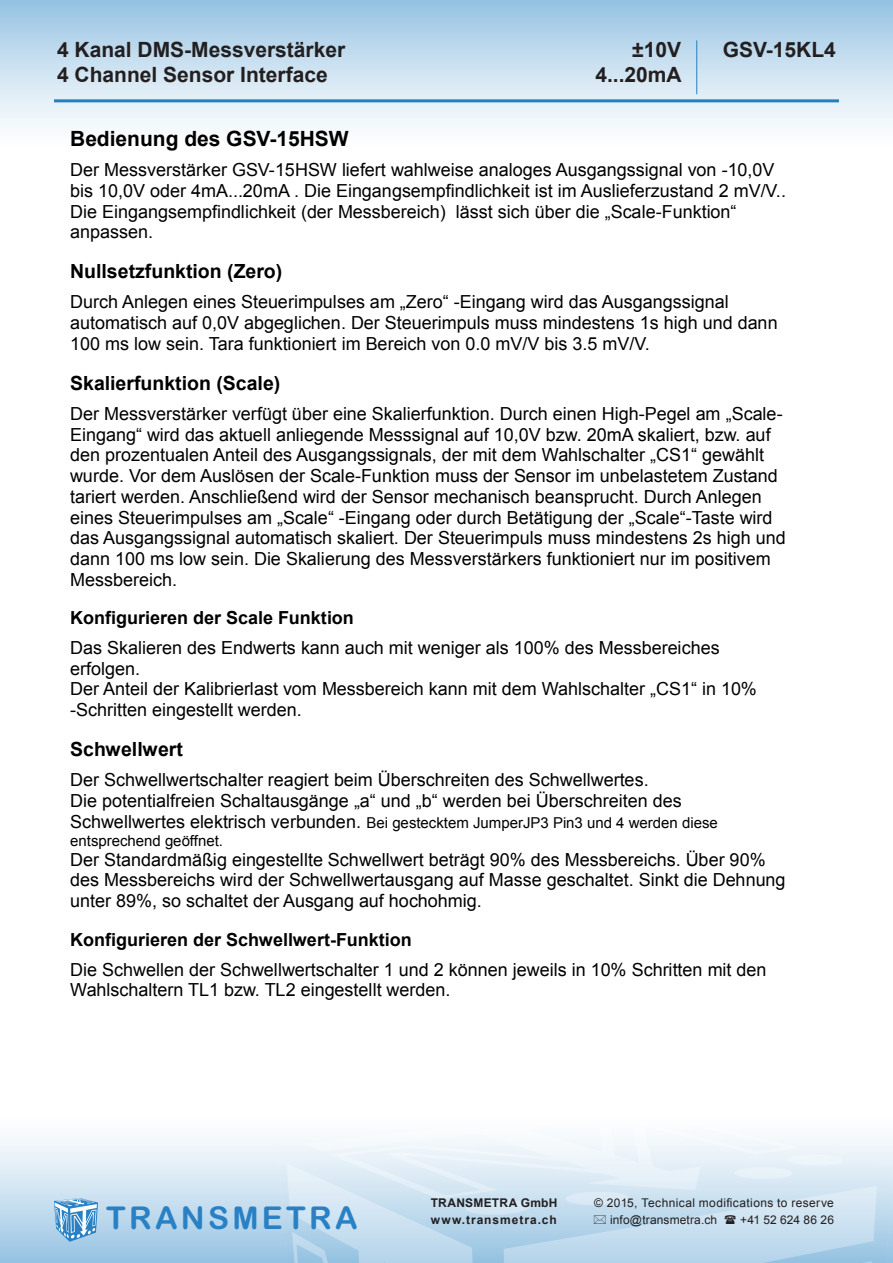
<style>
.page{position:relative;width:893px;height:1263px;background:#fff}
.page>*{position:absolute;margin:0;border:0;box-sizing:border-box;transform-origin:0 0}
.t1{font:31.5px "Arial Rounded MT Bold";letter-spacing:.105em;color:#2981c4}
.t2{font:700 21px "Arial";color:#231f20}
.t3{font:700 21px "Arial";color:#000}
.t4{font:700 19.5px "Arial";color:#000}
.t5{font:18px/20.7px "Arial";color:#000}
.t6{font:15px/18px "Arial";color:#000}
.t7{font:12px "Arial";letter-spacing:.025em;color:#231f20}
.t8{font:700 12px "Arial";letter-spacing:.065em;color:#231f20}
.t9{font:700 12px "Arial";letter-spacing:.02em;color:#231f20}
.t10{font:12px "Arial";letter-spacing:.005em;color:#231f20}
.s1{font-weight:700}
.s2{font-size:18px}
</style>
<div class="page">
<div style="left:0;top:1093px;width:893px;height:170px;background:linear-gradient(to bottom,#fff,#9dc6e4)"></div>
<img style="left:278px;top:1103px;width:615px;height:160px">
<div style="left:0;top:0;width:893px;height:170px;background:linear-gradient(to bottom,#9bc5e4,#fff)"></div>
<svg style="left:54px;top:1198px;width:44px;height:44px;background:#85b7dd"></svg>
<hr style="left:54px;top:99px;width:785px;height:3px;background:#2380be">
<hr style="left:696px;top:40px;width:1px;height:54px;background:#2380be">
<svg style="left:594px;top:1215px;width:12px;height:9px"></svg>
<svg style="left:725px;top:1215px;width:11px;height:9px"></svg>
<p class="t2" style="left:57px;top:35px;width:290px">4 Kanal DMS-Messverstärker</p>
<p class="t2" style="left:57px;top:60px;width:272px">4 Channel Sensor Interface</p>
<p class="t2" style="left:632px;top:35px;width:50px">±10V</p>
<p class="t2" style="left:595px;top:60px;width:88px">4...20mA</p>
<p class="t2" style="left:723px;top:35px;width:115px">GSV-15KL4</p>
<p class="t3" style="left:70px;top:131px;width:280px">Bedienung des GSV-15HSW</p>
<p class="t5" style="left:70px;top:160px;width:717px">Der Messverstärker GSV-15HSW liefert wahlweise analoges Ausgangssignal von -10,0V bis 10,0V oder 4mA...20mA . Die Eingangsempfindlichkeit ist im Auslieferzustand 2 mV/V..<br>Die Eingangsempfindlichkeit (der Messbereich) lässt sich über die „Scale-Funktion“ anpassen.</p>
<p class="t4" style="left:70px;top:264px;width:214px">Nullsetzfunktion (Zero)</p>
<p class="t5" style="left:70px;top:292px;width:709px">Durch Anlegen eines Steuerimpulses am „Zero“ -Eingang wird das Ausgangssignal automatisch auf 0,0V abgeglichen. Der Steuerimpuls muss mindestens 1s high und dann<br>100 ms low sein. Tara funktioniert im Bereich von 0.0 mV/V bis 3.5 mV/V.</p>
<p class="t4" style="left:70px;top:376px;width:212px">Skalierfunktion (Scale)</p>
<p class="t5" style="left:70px;top:404px;width:717px">Der Messverstärker verfügt über eine Skalierfunktion. Durch einen High-Pegel am „Scale-Eingang“ wird das aktuell anliegende Messsignal auf 10,0V bzw. 20mA skaliert, bzw. auf den prozentualen Anteil des Ausgangssignals, der mit dem Wahlschalter „CS1“ gewählt wurde. Vor dem Auslösen der Scale-Funktion muss der Sensor im unbelastetem Zustand tariert werden. Anschließend wird der Sensor mechanisch beansprucht. Durch Anlegen eines Steuerimpulses am „Scale“ -Eingang oder durch Betätigung der „Scale“-Taste wird das Ausgangssignal automatisch skaliert. Der Steuerimpuls muss mindestens 2s high und dann 100 ms low sein. Die Skalierung des Messverstärkers funktioniert nur im positivem Messbereich.</p>
<p class="t5" style="left:70px;top:604px;width:651px;line-height:29.7px"><span class="s1">Konfigurieren der Scale Funktion<br></span>Das Skalieren des Endwerts kann auch mit weniger als 100% des Messbereiches</p>
<p class="t5" style="left:70px;top:659px;width:688px">erfolgen.<br>Der Anteil der Kalibrierlast vom Messbereich kann mit dem Wahlschalter „CS1“ in 10% -Schritten eingestellt werden.</p>
<p class="t4" style="left:70px;top:742px;width:114px">Schwellwert</p>
<p class="t5" style="left:70px;top:770px;width:613px">Der Schwellwertschalter reagiert beim Überschreiten des Schwellwertes.<br>Die potentialfreien Schaltausgänge „a“ und „b“ werden bei Überschreiten des</p>
<p class="t6" style="left:70px;top:814px;width:649px"><span class="s2">Schwellwertes elektrisch verbunden.</span> Bei gestecktem JumperJP3 Pin3 und 4 werden diese entsprechend geöffnet.</p>
<p class="t5" style="left:70px;top:849px;width:717px">Der Standardmäßig eingestellte Schwellwert beträgt 90% des Messbereichs. Über 90% des Messbereichs wird der Schwellwertausgang auf Masse geschaltet. Sinkt die Dehnung unter 89%, so schaltet der Ausgang auf hochohmig.</p>
<p class="t5" style="left:70px;top:925px;width:698px;line-height:29.7px"><span class="s1">Konfigurieren der Schwellwert-Funktion<br></span>Die Schwellen der Schwellwertschalter 1 und 2 können jeweils in 10% Schritten mit den</p>
<p class="t5" style="left:70px;top:980px;width:382px">Wahlschaltern TL1 bzw. TL2 eingestellt werden.</p>
<p class="t1" style="left:106px;top:1199px;width:253px">TRANSMETRA</p>
<p class="t9" style="left:431px;top:1195px;width:128px">TRANSMETRA GmbH</p>
<p class="t7" style="left:594px;top:1195px;width:241px">© 2015, Technical modifications to reserve</p>
<p class="t8" style="left:431px;top:1212px;width:127px">www.transmetra.ch</p>
<p class="t7" style="left:610px;top:1212px;width:109px">info@transmetra.ch</p>
<p class="t10" style="left:740px;top:1212px;width:95px">+41 52 624 86 26</p>
</div>
